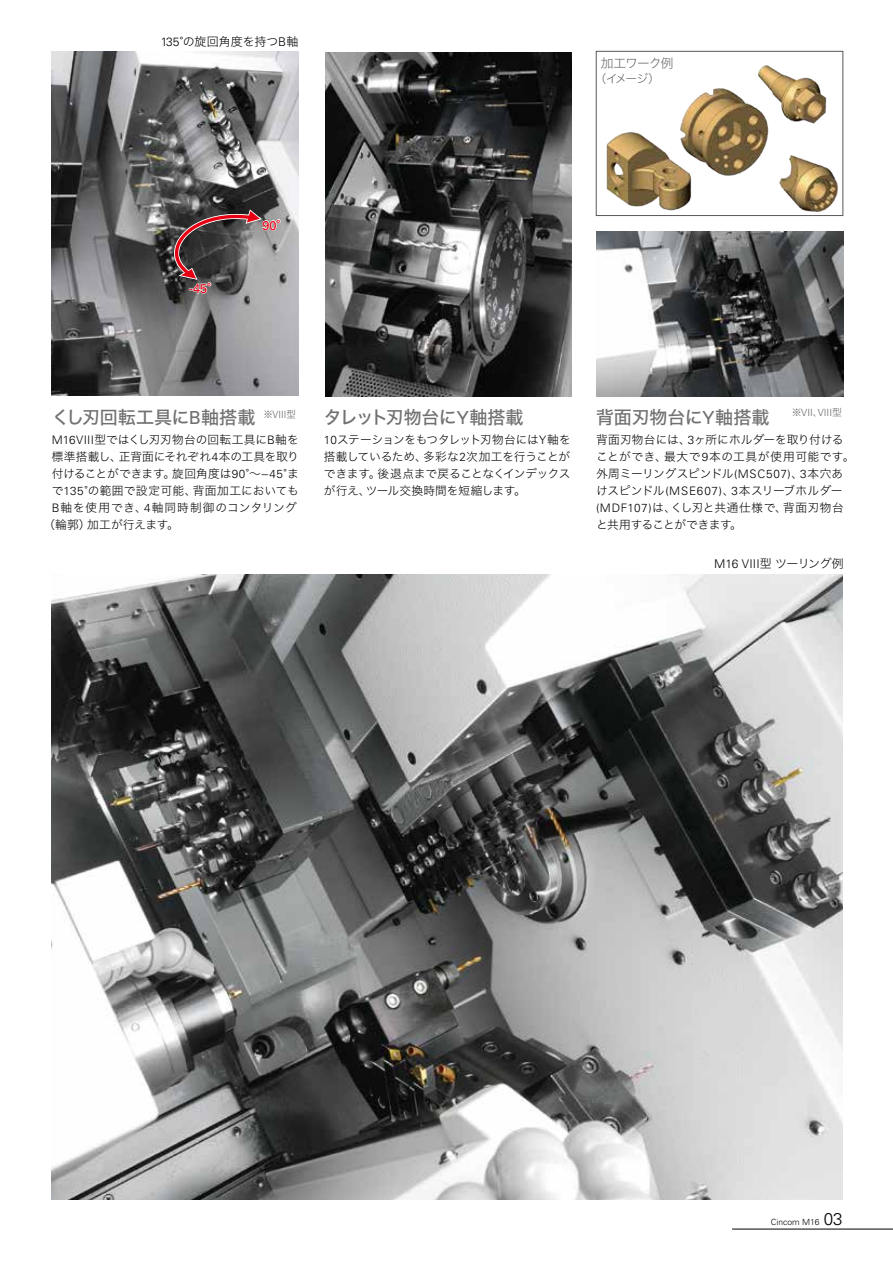
<style>
.page{position:relative;width:893px;height:1263px;background:#fff}
.page>*{position:absolute;margin:0;border:0;box-sizing:border-box;transform-origin:0 0}
.t1{font:18px "Hiragino Sans W5";letter-spacing:-.01em;color:#727171}
.t2{font:18px "Hiragino Sans W5";letter-spacing:-.035em;color:#727171}
.t3{font:12.75px "Univers";color:#e60012}
.t4{font:12.75px "Hiragino Sans W2";letter-spacing:-.07em;color:#656464}
.t5{font:300 12px "Univers";letter-spacing:.01em;color:#000}
.t6{font:12px "Hiragino Sans W2";letter-spacing:-.005em;color:#000}
.t7{font:11.7px/17px "Hiragino Sans W2";letter-spacing:.005em;color:#000;text-align:justify}
.t8{font:11.7px "Hiragino Sans W2";letter-spacing:-.015em;color:#000}
.t9{font:11.7px "Hiragino Sans W2";letter-spacing:.025em;color:#000}
.t10{font:11.7px "Hiragino Sans W2";letter-spacing:.065em;color:#000}
.t11{font:11.7px "Hiragino Sans W2";color:#656464}
.t12{font:300 9.9px "Univers";color:#656464}
.t13{font:300 9.9px "Univers";color:#656464;scale:.96 1}
.t14{font:300 8.55px "Univers";color:#000}
.s1{font-family:"Univers";font-weight:300}
.s2{font-family:"Hiragino Sans W5"}
.s3{font-family:"Hiragino Sans W2";font-weight:400}
.s4{font-family:"Univers"}
.s5{font-size:16.95px}
</style>
<div class="page">
<img style="left:52px;top:574px;width:791px;height:625px">
<hr style="left:732px;top:1229px;width:161px;height:1px;background:#000">
<div style="left:596px;top:51px;width:247px;height:165px;border:1px solid #595757"></div>
<img style="left:758px;top:65px;width:69px;height:59px">
<img style="left:779px;top:155px;width:59px;height:57px">
<img style="left:680px;top:87px;width:89px;height:89px">
<img style="left:606px;top:131px;width:86px;height:80px">
<img style="left:52px;top:51px;width:246px;height:345px">
<svg style="left:173px;top:208px;width:108px;height:86px;background:#706364"></svg>
<img style="left:325px;top:53px;width:247px;height:344px">
<img style="left:596px;top:232px;width:247px;height:165px">
<p class="t6" style="left:161px;top:31px;width:139px"><span class="s1">135</span>°の旋回角度を持つ<span class="s1">B</span>軸</p>
<p class="t3" style="left:189px;top:281px;width:24px">-45<span class="s2">°</span></p>
<p class="t3" style="left:262px;top:218px;width:20px">90<span class="s2">°</span></p>
<p class="t4" style="left:601px;top:52px;width:74px">加工ワーク例</p>
<p class="t11" style="left:595px;top:69px;width:66px">（イメージ）</p>
<p class="t13" style="left:264px;top:408px;width:35px"><span class="s3">※</span>VIII<span class="s3">型</span></p>
<p class="t12" style="left:792px;top:407px;width:52px"><span class="s3">※</span>VII<span class="s3">、</span>VIII<span class="s3">型</span></p>
<h1 class="t1" style="left:52px;top:401px;width:205px">くし刃回転工具に<span class="s4">B</span>軸搭載</h1>
<p class="t7" style="left:52px;top:430px;width:248px"><span class="s1">M16VIII</span>型ではくし刃刃物台の回転工具に<span class="s1">B</span>軸を</p>
<p class="t7" style="left:52px;top:447px;width:249px">標準搭載し、正背面にそれぞれ<span class="s1">4</span>本の工具を取り</p>
<p class="t8" style="left:52px;top:463px;width:248px">付けることができます。旋回角度は<span class="s1">90</span>°～-<span class="s1">45</span>°ま</p>
<p class="t9" style="left:52px;top:480px;width:249px">で<span class="s1">135</span>°の範囲で設定可能、背面加工においても</p>
<p class="t10" style="left:52px;top:497px;width:247px"><span class="s1">B</span>軸を使用でき、<span class="s1">4</span>軸同時制御のコンタリング</p>
<p class="t7" style="left:44px;top:515px;width:137px">（輪郭）加工が行えます。</p>
<h1 class="t2" style="left:324px;top:401px;width:201px">タレット刃物台に<span class="s4">Y</span>軸搭載</h1>
<p class="t7" style="left:324px;top:430px;width:248px"><span class="s1">10</span>ステーションをもつタレット刃物台には<span class="s1">Y</span>軸を搭載しているため、多彩な<span class="s1">2</span>次加工を行うことができます。後退点まで戻ることなくインデックスが行え、ツール交換時間を短縮します。</p>
<h1 class="t1" style="left:596px;top:401px;width:175px">背面刃物台に<span class="s4">Y</span>軸搭載</h1>
<p class="t7" style="left:596px;top:430px;width:260px;text-align:left">背面刃物台には、<span class="s1">3</span>ヶ所にホルダーを取り付けることができ、最大で<span class="s1">9</span>本の工具が使用可能です。外周ミーリングスピンドル<span class="s1">(MSC507)</span>、<span class="s1">3</span>本穴あけスピンドル<span class="s1">(MSE607)</span>、<span class="s1">3</span>本スリーブホルダー<span class="s1">(MDF107)</span>は、くし刃と共通仕様で、背面刃物台と共用することができます。</p>
<p class="t5" style="left:714px;top:556px;width:131px">M16 VIII<span class="s3">型ツーリング例</span></p>
<p class="t14" style="left:771px;top:1216px;width:73px">Cincom M16 <span class="s5">03</span></p>
</div>
